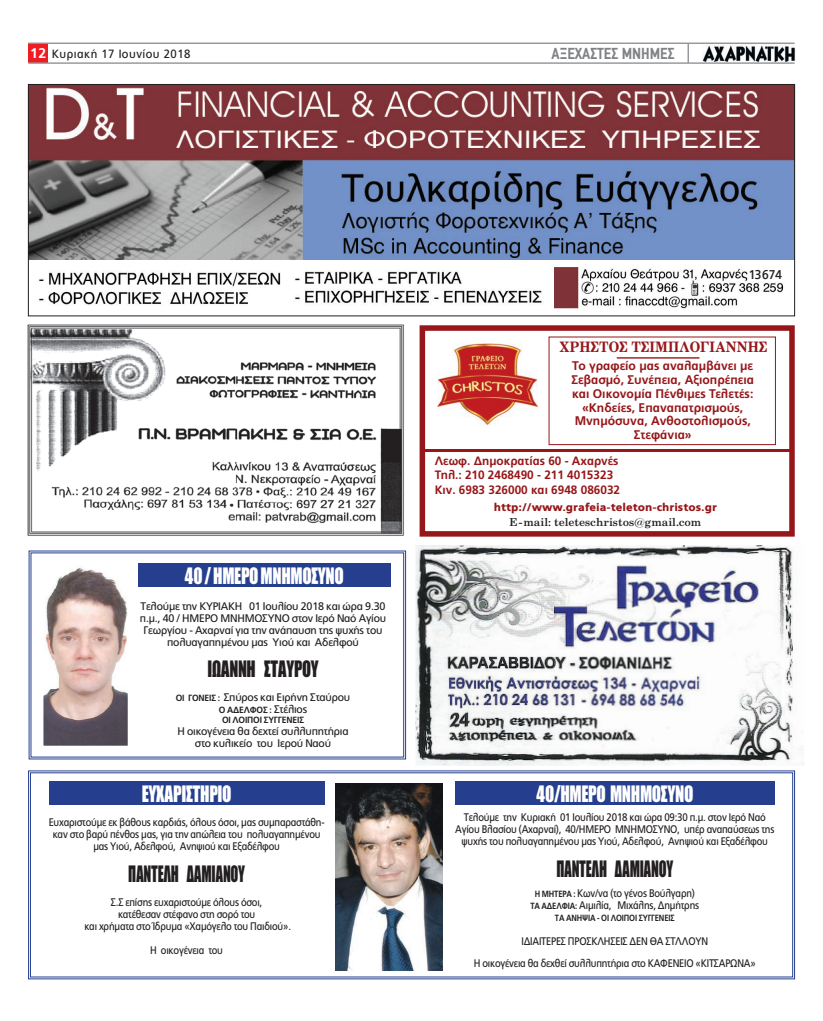
<style>
.page{position:relative;width:823px;height:1021px;background:#fff}
.page>*{position:absolute;margin:0;border:0;box-sizing:border-box;transform-origin:0 0}
.t1{font:900 22px "PF Fusion Sans";letter-spacing:-.02em;color:#fff;scale:.83 1}
.t2{font:900 22px "PF Fusion Sans";letter-spacing:-.02em;color:#231f20;scale:.7 1}
.t3{font:900 22px "PF Fusion Sans";letter-spacing:-.02em;color:#231f20;scale:.8 1}
.t4{font:700 16px "PF Din Text Condensed";color:#808285}
.t5{font:700 14.4px "PF Century";color:#961619;scale:.88 1}
.t6{font:700 12.5px/13.8px "PF Catalog";color:#961619;text-align:center}
.t7{font:700 12.1px/14.6px "PF Catalog";color:#961619}
.t8{font:12px "PF Catalog";letter-spacing:.04em;color:#231f20;scale:.95 1}
.t9{font:11px/12px "PF Catalog";letter-spacing:-.02em;color:#231f20;text-align:center;scale:.88 1}
.t10{font:11px/12px "PF Catalog";letter-spacing:-.02em;color:#231f20;text-align:center}
.t11{font:900 11px "PF Catalog";color:#961619}
.t12{font:500 11px "PF Century";color:#231f20}
.t13{font:700 9px/10px "PF Catalog";letter-spacing:-.02em;color:#231f20;text-align:center;scale:.95 1}
.t14{font:700 9px "PF Catalog";letter-spacing:-.02em;color:#231f20;scale:.85 1}
.s1{font-weight:700;font-size:14px;color:#fff}
.s2{font-weight:700;font-size:9px}
.s3{font-weight:400;font-size:11px}
</style>
<div class="page">
<div style="left:28px;top:43px;width:20px;height:20px;background:#ee1d23"></div>
<hr style="left:28px;top:62px;width:766px;height:2px;background:#939598">
<img style="left:702px;top:44px;width:93px;height:17px">
<svg style="left:687px;top:44px;width:1px;height:19px"></svg>
<hr style="left:28px;top:43px;width:766px;height:1px;background:#939598">
<img style="left:27px;top:324px;width:377px;height:212px">
<svg style="left:28px;top:550px;width:378px;height:210px"></svg>
<div style="left:138px;top:563px;width:252px;height:23px;background:#253f8e"></div>
<svg style="left:28px;top:770px;width:767px;height:209px"></svg>
<div style="left:49px;top:781px;width:275px;height:24px;background:#253f8e"></div>
<div style="left:455px;top:781px;width:319px;height:24px;background:#253f8e"></div>
<img style="left:335px;top:783px;width:107px;height:187px">
<img style="left:30px;top:86px;width:762px;height:174px">
<img style="left:39px;top:272px;width:242px;height:33px">
<img style="left:295px;top:271px;width:247px;height:32px">
<img style="left:554px;top:267px;width:230px;height:42px">
<div style="left:28px;top:84px;width:766px;height:232px;border:1px solid #231f20"></div>
<div style="left:748px;top:268px;width:41px;height:13px;background:#fff"></div>
<div style="left:419px;top:325px;width:375px;height:211px;border:6px solid #961619"></div>
<div style="left:548px;top:336px;width:227px;height:109px;border:1px solid #961619"></div>
<img style="left:437px;top:343px;width:100px;height:82px">
<hr style="left:421px;top:449px;width:370px;height:2px;background:#961619">
<hr style="left:616px;top:357px;width:83px;height:1px;background:#961619">
<img style="left:415px;top:545px;width:387px;height:220px">
<img style="left:45px;top:565px;width:81px;height:179px">
<div style="left:41px;top:561px;width:89px;height:187px;border:3px solid #fff"></div>
<p class="t8" style="left:30px;top:47px;width:170px"><span class="s1">12</span> Κυριακή 17 Ιουνίου 2018</p>
<h2 class="t4" style="left:551px;top:44px;width:124px">ΑΞΕΧΑΣΤΕΣ ΜΝΗΜΕΣ</h2>
<h3 class="t5" style="left:559px;top:338px;width:238px">ΧΡΗΣΤΟΣ ΤΣΙΜΠΛΟΓΙΑΝΝΗΣ</h3>
<p class="t6" style="left:571px;top:359px;width:184px">Το γραφείο µας αναλαµβάνει µε<br>Σεβασµό, Συνέπεια, Αξιοπρέπεια και Οικονοµία Πένθιµες Τελετές: «Κηδείες, Επαναπατρισµούς,<br>Μνηµόσυνα, Ανθοστολισµούς,<br>Στεφάνια»</p>
<p class="t7" style="left:434px;top:453px;width:187px">Λεωφ. ∆ηµοκρατίας 60 - Αχαρνές<br>Τηλ.: 210 2468490 - 211 4015323<br>Κιν. 6983 326000 και 6948 086032</p>
<p class="t11" style="left:493px;top:500px;width:224px">http://www.grafeia-teleton-christos.gr</p>
<p class="t12" style="left:509px;top:515px;width:193px">E-mail: teleteschristos@gmail.com</p>
<h1 class="t1" style="left:184px;top:561px;width:193px">40 / ΗΜΕΡΟ ΜΝΗΜΟΣΥΝΟ</h1>
<p class="t10" style="left:140px;top:600px;width:247px">Τελούµε την ΚΥΡΙΑΚΗ 01 Ιουλίου 2018 και ώρα 9.30 π.µ., 40 / ΗΜΕΡΟ ΜΝΗΜΟΣΥΝΟ στον Ιερό Ναό Αγίου Γεωργίου - Αχαρναί για την ανάπαυση της ψυχής του πολυαγαπηµένου µας Υιού και Αδελφού</p>
<h1 class="t3" style="left:207px;top:655px;width:140px">ΙΩΑΝΝΗ ΣΤΑΥΡΟΥ</h1>
<p class="t10" style="left:176px;top:691px;width:176px"><span class="s2">ΟΙ ΓΟΝΕΙΣ :</span> Σπύρος και Ειρήνη Σταύρου</p>
<p class="t13" style="left:219px;top:705px;width:94px">Ο Α∆ΕΛΦΟΣ : <span class="s3">Στέλιος<br></span>ΟΙ ΛΟΙΠΟΙ ΣΥΓΓΕΝΕΙΣ</p>
<p class="t10" style="left:177px;top:725px;width:172px">Η οικογένεια θα δεχτεί συλλυπητήρια στο κυλικείο του Ιερού Ναού</p>
<h1 class="t1" style="left:142px;top:780px;width:110px">ΕΥΧΑΡΙΣΤΗΡΙΟ</h1>
<h1 class="t1" style="left:536px;top:780px;width:191px">40/ΗΜΕΡΟ ΜΝΗΜΟΣΥΝΟ</h1>
<p class="t9" style="left:49px;top:816px;width:315px">Ευχαριστούµε εκ βάθους καρδιάς, όλους όσοι, µας συµπαραστάθη&shy;καν στο βαρύ πένθος µας, για την απώλεια του πολυαγαπηµένου µας Υιού, Αδελφού, Ανηψιού και Εξαδέλφου</p>
<h1 class="t2" style="left:128px;top:860px;width:168px">ΠΑΝΤΕΛΗ ∆ΑΜΙΑΝΟΥ</h1>
<p class="t9" style="left:84px;top:896px;width:236px">Σ.Σ επίσης ευχαριστούµε όλους όσοι,<br>κατέθεσαν στέφανο στη σορό του<br>και χρήµατα στο Ίδρυµα «Χαµόγελο του Παιδιού».</p>
<p class="t9" style="left:150px;top:944px;width:84px">Η οικογένεια του</p>
<p class="t9" style="left:455px;top:811px;width:364px">Τελούµε την Κυριακή 01 Ιουλίου 2018 και ώρα 09:30 π.µ. στον Ιερό Ναό<br>Αγίου Βλασίου (Αχαρναί), 40/ΗΜΕΡΟ ΜΝΗΜΟΣΥΝΟ, υπέρ αναπαύσεως της ψυχής του πολυαγαπηµένου µας Υιού, Αδελφού, Ανηψιού και Εξαδέλφου</p>
<h1 class="t2" style="left:556px;top:854px;width:168px">ΠΑΝΤΕΛΗ ∆ΑΜΙΑΝΟΥ</h1>
<p class="t9" style="left:530px;top:887px;width:193px"><span class="s2">Η ΜΗΤΕΡΑ :</span> Κων/να (το γένος Βούλγαρη)<br><span class="s2">ΤΑ Α∆ΕΛΦΙΑ:</span> Αιµιλία, Μιχάλης, ∆ηµήτρης</p>
<p class="t14" style="left:554px;top:912px;width:142px">ΤΑ ΑΝΗΨΙΑ - ΟΙ ΛΟΙΠΟΙ ΣΥΓΓΕΝΕΙΣ</p>
<p class="t9" style="left:473px;top:930px;width:322px;line-height:22px">Ι∆ΙΑΙΤΕΡΕΣ ΠΡΟΣΚΛΗΣΕΙΣ ∆ΕΝ ΘΑ ΣΤΛΛΟΥΝ<br>Η οικογένεια θα δεχθεί συλλυπητήρια στο ΚΑΦΕΝΕΙΟ «ΚΙΤΣΑΡΩΝΑ»</p>
</div>
